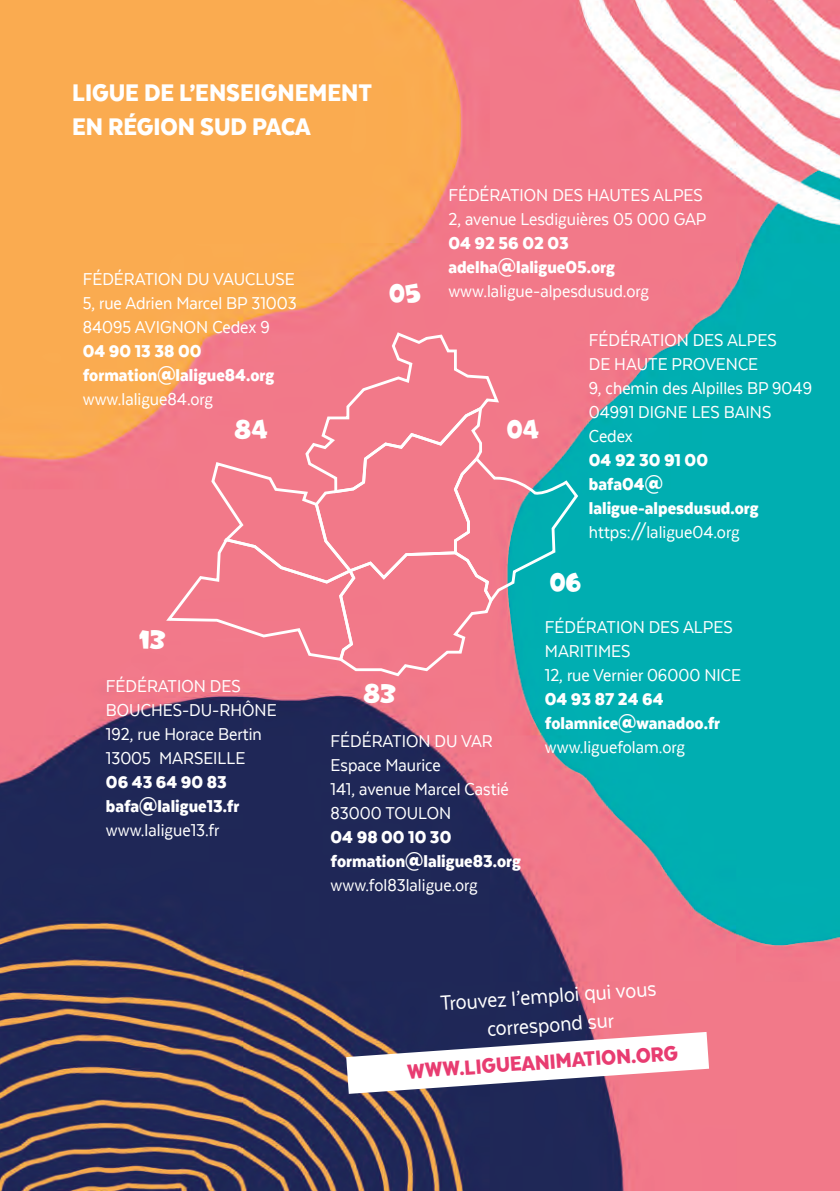
<style>
.page{position:relative;width:840px;height:1191px;background:#fff}
.page>*{position:absolute;margin:0;border:0;box-sizing:border-box;transform-origin:0 0}
.t1{font:900 28px/33.6px "Texta Narrow";color:#fff}
.t2{font:24px/28.8px "Texta Narrow";color:#fff;text-align:center}
.t3{font:900 24px "Texta Narrow";color:#e83c71}
.t4{font:24px "Marvin";color:#fff}
.t5{font:20px/24px "Texta Narrow";color:#fff}
.t6{font:900 20px/24px "Texta Narrow";color:#fff}
</style>
<div class="page">
<img style="left:0;top:0;width:839px;height:1191px">
<svg style="left:346px;top:1032px;width:362px;height:61px"></svg>
<svg style="left:165px;top:331px;width:414px;height:347px"></svg>
<h1 class="t1" style="left:72px;top:76px;width:301px">LIGUE DE L’ENSEIGNEMENT<br>EN RÉGION SUD PACA</h1>
<p class="t5" style="left:83px;top:266px;width:215px;text-align:justify">FÉDÉRATION DU VAUCLUSE 5, rue Adrien Marcel BP 31003<br>84095 AVIGNON Cedex 9</p>
<p class="t6" style="left:83px;top:338px;width:193px">04 90 13 38 00 formation@laligue84.org</p>
<p class="t5" style="left:83px;top:386px;width:132px">www.laligue84.org</p>
<p class="t4" style="left:234px;top:416px;width:35px">84</p>
<p class="t4" style="left:388px;top:280px;width:34px">05</p>
<p class="t5" style="left:448px;top:183px;width:259px">FÉDÉRATION DES HAUTES ALPES<br>2, avenue Lesdiguières 05 000 GAP</p>
<p class="t6" style="left:448px;top:231px;width:168px">04 92 56 02 03 adelha@laligue05.org</p>
<p class="t5" style="left:448px;top:279px;width:202px">www.laligue-alpesdusud.org</p>
<p class="t4" style="left:506px;top:415px;width:34px">04</p>
<p class="t5" style="left:588px;top:327px;width:224px">FÉDÉRATION DES ALPES<br>DE HAUTE PROVENCE<br>9, chemin des Alpilles BP 9049<br>04991 DIGNE LES BAINS<br>Cedex</p>
<p class="t6" style="left:588px;top:447px;width:171px">04 92 30 91 00 bafa04@ laligue-alpesdusud.org</p>
<p class="t5" style="left:588px;top:519px;width:152px">https://laligue04.org</p>
<p class="t4" style="left:549px;top:568px;width:33px">06</p>
<p class="t4" style="left:139px;top:626px;width:28px">13</p>
<p class="t5" style="left:106px;top:674px;width:172px">FÉDÉRATION DES<br>BOUCHES-DU-RHÔNE<br>192, rue Horace Bertin<br>13005 MARSEILLE</p>
<p class="t6" style="left:106px;top:769px;width:135px">06 43 64 90 83 bafa@laligue13.fr</p>
<p class="t5" style="left:106px;top:818px;width:115px">www.laligue13.fr</p>
<p class="t4" style="left:363px;top:680px;width:34px">83</p>
<p class="t5" style="left:330px;top:729px;width:180px">FÉDÉRATION DU VAR<br>Espace Maurice<br>141, avenue Marcel Castié<br>83000 TOULON</p>
<p class="t6" style="left:330px;top:825px;width:192px">04 98 00 10 30 formation@laligue83.org</p>
<p class="t5" style="left:330px;top:873px;width:148px">www.fol83laligue.org</p>
<p class="t5" style="left:544px;top:615px;width:197px">FÉDÉRATION DES ALPES<br>MARITIMES<br>12, rue Vernier 06000 NICE</p>
<p class="t6" style="left:544px;top:686px;width:177px">04 93 87 24 64 folamnice@wanadoo.fr</p>
<p class="t5" style="left:544px;top:735px;width:141px">www.liguefolam.org</p>
<p class="t2" style="left:439px;top:988px;width:218px;rotate:-4deg">Trouvez l’emploi qui vous correspond sur</p>
<p class="t3" style="left:406px;top:1059px;width:272px;rotate:-4deg">WWW.LIGUEANIMATION.ORG</p>
</div>
